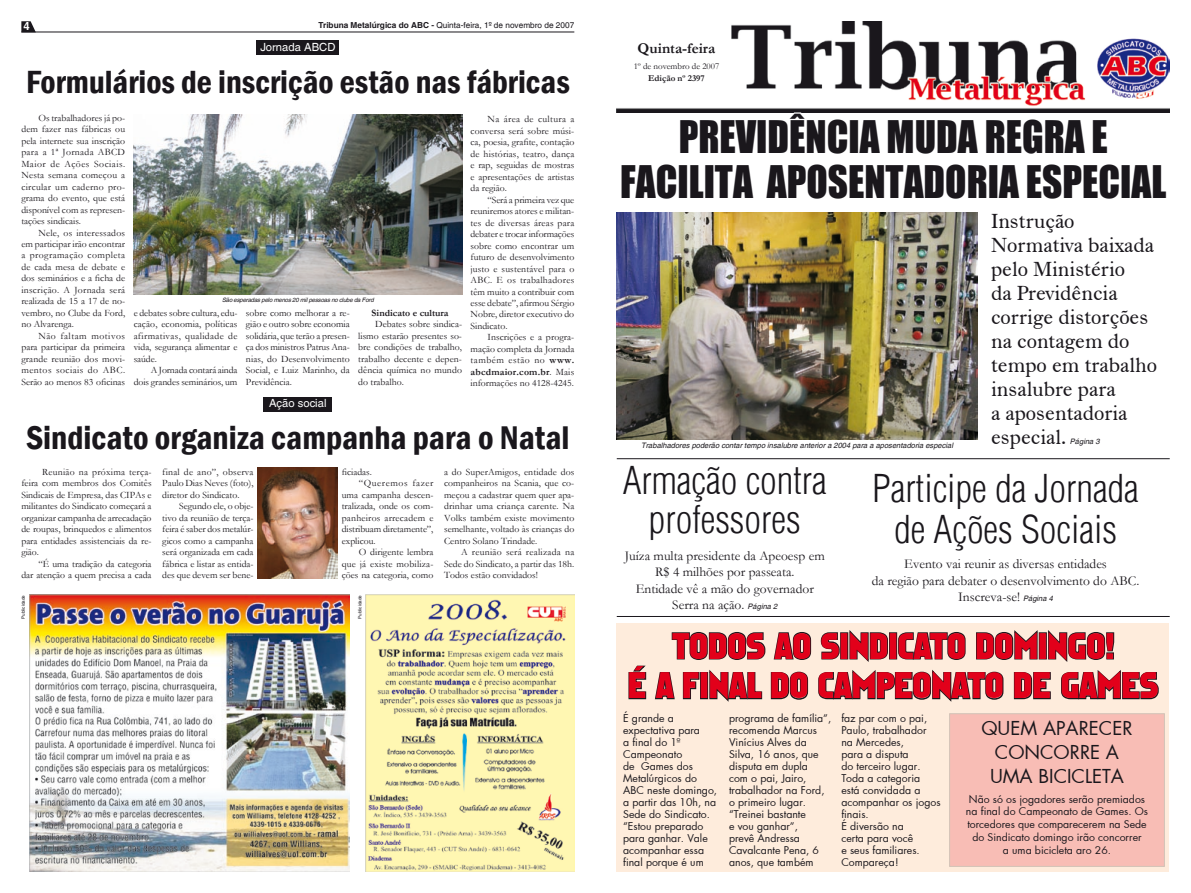
<style>
.page{position:relative;width:1191px;height:893px;background:#fff}
.page>*{position:absolute;margin:0;border:0;box-sizing:border-box;transform-origin:0 0}
.t1{font:41.25px/45px "Impact";color:#1a171c;text-align:center;scale:.95 1}
.t2{font:37.5px/41.2px "Switzerland Cond Light Plain";color:#1a171c;text-align:center}
.t3{font:33.75px/39.8px "Faktos";color:#e2001a;text-align:center}
.t4{font:600 condensed 33.75px "Franklin Gothic";color:#1a171c}
.t5{font:600 condensed 33px "Franklin Gothic";color:#1a171c}
.t6{font:21px/24px "Dutch 766 BT Roman A";color:#1a171c}
.t7{font:18.75px/24px "Futura";color:#1a171c;text-align:center}
.t8{font:700 15px "Garamond";color:#1a171c}
.t9{font:13.5px/16.5px "Garamond";color:#1a171c;text-align:center}
.t10{font:11.25px "Switzerland Plain";color:#fff}
.t11{font:700 11.25px "Switzerland";color:#fff}
.t12{font:10.5px/12px "Futura";color:#1a171c}
.t13{font:9.75px/11.5px "Garamond";color:#1a171c;text-align:justify}
.t14{font:9.75px "Garamond";letter-spacing:.02em;color:#1a171c}
.t15{font:700 9.75px "Garamond";color:#1a171c}
.t16{font:9.75px "Garamond";letter-spacing:.06em;color:#1a171c}
.t17{font:9px "Garamond";color:#1a171c}
.t18{font:700 9px "Garamond";color:#1a171c}
.t19{font:8.25px "Switzerland Plain";color:#1a171c}
.t20{font:italic 7.5px "Switzerland";color:#1a171c}
.t21{font:italic 6px "Switzerland";letter-spacing:-.03em;color:#1a171c}
.t22{font:4.5px "Switzerland Plain";color:#1a171c}
.s1{font-family:"Switzerland";font-weight:700}
.s2{font-weight:700}
.s3{font-family:"Switzerland";font-style:italic;font-size:7.5px}
</style>
<div class="page">
<div style="left:617px;top:623px;width:552px;height:249px;background:#feecdc"></div>
<div style="left:949px;top:713px;width:215px;height:154px;background:#f8bdb5"></div>
<svg style="left:628px;top:665px;width:19px;height:35px"></svg>
<svg style="left:655px;top:630px;width:504px;height:106px"></svg>
<img style="left:617px;top:21px;width:552px;height:91px">
<svg style="left:619px;top:84px;width:549px;height:29px"></svg>
<img style="left:617px;top:212px;width:360px;height:228px">
<hr style="left:617px;top:459px;width:552px;height:1px;background:#1a171c">
<hr style="left:617px;top:616px;width:552px;height:1px;background:#1a171c">
<svg style="left:21px;top:21px;width:15px;height:11px"></svg>
<hr style="left:21px;top:32px;width:553px;height:1px;background:#1a171c">
<div style="left:256px;top:41px;width:83px;height:14px;background:#1a171c"></div>
<div style="left:263px;top:397px;width:69px;height:15px;background:#1a171c"></div>
<img style="left:366px;top:595px;width:208px;height:277px">
<img style="left:30px;top:595px;width:320px;height:277px">
<img style="left:134px;top:115px;width:328px;height:180px">
<img style="left:258px;top:467px;width:79px;height:112px">
<p class="t11" style="left:24px;top:20px;width:8px">4</p>
<p class="t19" style="left:318px;top:20px;width:257px"><span class="s1">Tribuna Metalúrgica do ABC -</span> Quinta-feira, 1º de novembro de 2007</p>
<p class="t10" style="left:260px;top:40px;width:77px">Jornada ABCD</p>
<h3 class="t5" style="left:26px;top:60px;width:545px">Formulários de inscrição estão nas fábricas</h3>
<p class="t13" style="left:21px;top:112px;width:105px;text-indent:17px">Os trabalhadores já po&shy;dem fazer nas fábricas ou pela internete sua inscrição para a 1ª Jornada ABCD Maior de Ações Sociais.<br>Nesta semana começou a circular um caderno pro&shy;grama do evento, que está disponível com as represen&shy;tações sindicais.</p>
<p class="t13" style="left:21px;top:226px;width:105px;text-indent:17px">Nele, os interessados em participar irão encontrar a programação completa de cada mesa de debate e dos seminários e a ficha de inscrição. A Jornada será realizada de 15 a 17 de no&shy;vembro, no Clube da Ford, no Alvarenga.</p>
<p class="t13" style="left:21px;top:330px;width:105px;text-indent:17px">Não faltam motivos para participar da primeira grande reunião dos movi&shy;mentos sociais do ABC.<br>Serão ao menos 83 oficinas</p>
<p class="t21" style="left:222px;top:296px;width:153px">São esperadas pelo menos 20 mil pessoas no clube da Ford</p>
<p class="t13" style="left:134px;top:307px;width:105px">e debates sobre cultura, edu&shy;cação, economia, políticas afirmativas, qualidade de vida, segurança alimentar e saúde.</p>
<p class="t13" style="left:134px;top:364px;width:105px;text-align:right">A Jornada contará ainda dois grandes seminários, um</p>
<p class="t13" style="left:246px;top:307px;width:105px">sobre como melhorar a re&shy;gião e outro sobre economia solidária, que terão a presen&shy;ça dos ministros Patrus Ana&shy;nias, do Desenvolvimento Social, e Luiz Marinho, da Previdência.</p>
<p class="t15" style="left:372px;top:306px;width:78px">Sindicato e cultura</p>
<p class="t13" style="left:358px;top:318px;width:105px;text-indent:17px">Debates sobre sindica&shy;lismo estarão presentes so&shy;bre condições de trabalho, trabalho decente e depen&shy;dência química no mundo do trabalho.</p>
<p class="t10" style="left:269px;top:397px;width:59px">Ação social</p>
<p class="t13" style="left:470px;top:113px;width:105px;text-indent:17px">Na área de cultura a conversa será sobre músi&shy;ca, poesia, grafite, contação de histórias, teatro, dança e rap, seguidas de mostras e apresentações de artistas da região.</p>
<p class="t13" style="left:470px;top:194px;width:105px;text-indent:17px">“Será a primeira vez que reuniremos atores e militan&shy;tes de diversas áreas para debater e trocar informações sobre como encontrar um futuro de desenvolvimento justo e sustentável para o ABC. E os trabalhadores têm muito a contribuir com esse debate”, afirmou Sérgio Nobre, diretor executivo do Sindicato.</p>
<p class="t13" style="left:470px;top:331px;width:105px;text-indent:17px">Inscrições e a progra&shy;mação completa da Jornada também estão no <span class="s2">www. abcdmaior.com.br</span>. Mais informações no 4128-4245.</p>
<h3 class="t4" style="left:26px;top:415px;width:545px">Sindicato organiza campanha para o Natal</h3>
<p class="t13" style="left:21px;top:466px;width:132px;text-indent:21px">Reunião na próxima terça&shy;feira com membros dos Comitês Sindicais de Empresa, das CIPAs e militantes do Sindicato começará a organizar campanha de arrecadação de roupas, brinquedos e alimentos para entidades assistenciais da re&shy;gião.</p>
<p class="t13" style="left:21px;top:557px;width:132px;text-align:right">“É uma tradição da categoria<br>dar atenção a quem precisa a cada</p>
<p class="t13" style="left:162px;top:466px;width:93px">final de ano”, observa Paulo Dias Neves (foto), diretor do Sindicato.</p>
<p class="t13" style="left:162px;top:500px;width:93px;text-indent:17px">Segundo ele, o obje&shy;tivo da reunião de terça&shy;feira é saber dos metalúr&shy;gicos como a campanha será organizada em cada fábrica e listar as entida&shy;des que devem ser bene-</p>
<p class="t13" style="left:342px;top:466px;width:32px">ficiadas.</p>
<p class="t16" style="left:359px;top:477px;width:76px">“Queremos fazer</p>
<p class="t13" style="left:342px;top:489px;width:93px">uma campanha descen-</p>
<p class="t13" style="left:342px;top:500px;width:93px">tralizada, onde os com-</p>
<p class="t14" style="left:342px;top:511px;width:93px">panheiros arrecadem e</p>
<p class="t13" style="left:342px;top:523px;width:93px">distribuam diretamente”,</p>
<p class="t13" style="left:342px;top:534px;width:35px">explicou.</p>
<p class="t13" style="left:359px;top:546px;width:76px">O dirigente lembra</p>
<p class="t14" style="left:342px;top:557px;width:93px">que já existe mobiliza-</p>
<p class="t13" style="left:342px;top:569px;width:93px">ções na categoria, como</p>
<p class="t22" style="left:20px;top:619px;width:25px;rotate:-90deg">Publicidade</p>
<p class="t22" style="left:357px;top:619px;width:25px;rotate:-90deg">Publicidade</p>
<p class="t13" style="left:444px;top:466px;width:132px">a do SuperAmigos, entidade dos companheiros na Scania, que co&shy;meçou a cadastrar quem quer apa&shy;drinhar uma criança carente. Na Volks também existe movimento semelhante, voltado às crianças do Centro Solano Trindade.</p>
<p class="t13" style="left:444px;top:546px;width:132px;text-indent:17px">A reunião será realizada na Sede do Sindicato, a partir das 18h.<br>Todos estão convidados!</p>
<h3 class="t8" style="left:637px;top:38px;width:79px">Quinta-feira</h3>
<p class="t17" style="left:633px;top:61px;width:87px">1º de novembro de 2007</p>
<p class="t18" style="left:648px;top:72px;width:58px">Edição nº 2397</p>
<h1 class="t1" style="left:620px;top:113px;width:576px">PREVIDÊNCIA MUDA REGRA E<br>FACILITA APOSENTADORIA ESPECIAL</h1>
<h3 class="t6" style="left:991px;top:208px;width:167px">Instrução<br>Normativa baixada pelo Ministério<br>da Previdência corrige distorções na contagem do tempo em trabalho insalubre para<br>a aposentadoria especial.</h3>
<p class="t20" style="left:1070px;top:437px;width:31px">Página 3</p>
<h2 class="t2" style="left:872px;top:467px;width:268px">Participe da Jornada de Ações Sociais</h2>
<h3 class="t9" style="left:871px;top:555px;width:269px">Evento vai reunir as diversas entidades<br>da região para debater o desenvolvimento do ABC.<br>Inscreva-se! <span class="s3">Página 4</span></h3>
<p class="t20" style="left:641px;top:441px;width:313px">Trabalhadores poderão contar tempo insalubre anterior a 2004 para a aposentadoria especial</p>
<h2 class="t2" style="left:622px;top:460px;width:206px;line-height:39px">Armação contra professores</h2>
<h3 class="t9" style="left:625px;top:547px;width:201px">Juíza multa presidente da Apeoesp em<br>R$ 4 milhões por passeata.<br>Entidade vê a mão do governador<br>Serra na ação. <span class="s3">Página 2</span></h3>
<h3 class="t3" style="left:628px;top:626px;width:532px">TODOS AO SINDICATO DOMINGO!<br>É A FINAL DO CAMPEONATO DE GAMES</h3>
<p class="t12" style="left:623px;top:712px;width:95px">É grande a expectativa para<br>a final do 1º<br>Campeonato<br>de Games dos<br>Metalúrgicos do<br>ABC neste domingo, a partir das 10h, na<br>Sede do Sindicato. “Estou preparado para ganhar. Vale acompanhar essa final porque é um</p>
<p class="t12" style="left:729px;top:712px;width:104px">programa de família”, recomenda Marcus<br>Vinícius Alves da<br>Silva, 16 anos, que disputa em dupla<br>com o pai, Jairo, trabalhador na Ford, o primeiro lugar. “Treinei bastante<br>e vou ganhar”,<br>prevê Andressa<br>Cavalcante Pena, 6 anos, que também</p>
<p class="t12" style="left:841px;top:712px;width:101px">faz par com o pai,<br>Paulo, trabalhador na Mercedes,<br>para a disputa<br>do terceiro lugar.<br>Toda a categoria está convidada a acompanhar os jogos finais.<br>É diversão na<br>certa para você<br>e seus familiares.<br>Compareça!</p>
<h3 class="t7" style="left:981px;top:716px;width:153px">QUEM APARECER<br>CONCORRE A<br>UMA BICICLETA</h3>
<p class="t12" style="left:966px;top:792px;width:184px;line-height:12.8px;text-align:center">Não só os jogadores serão premiados na final do Campeonato de Games. Os torcedores que comparecerem na Sede do Sindicato domingo irão concorrer<br>a uma bicicleta aro 26.</p>
</div>
